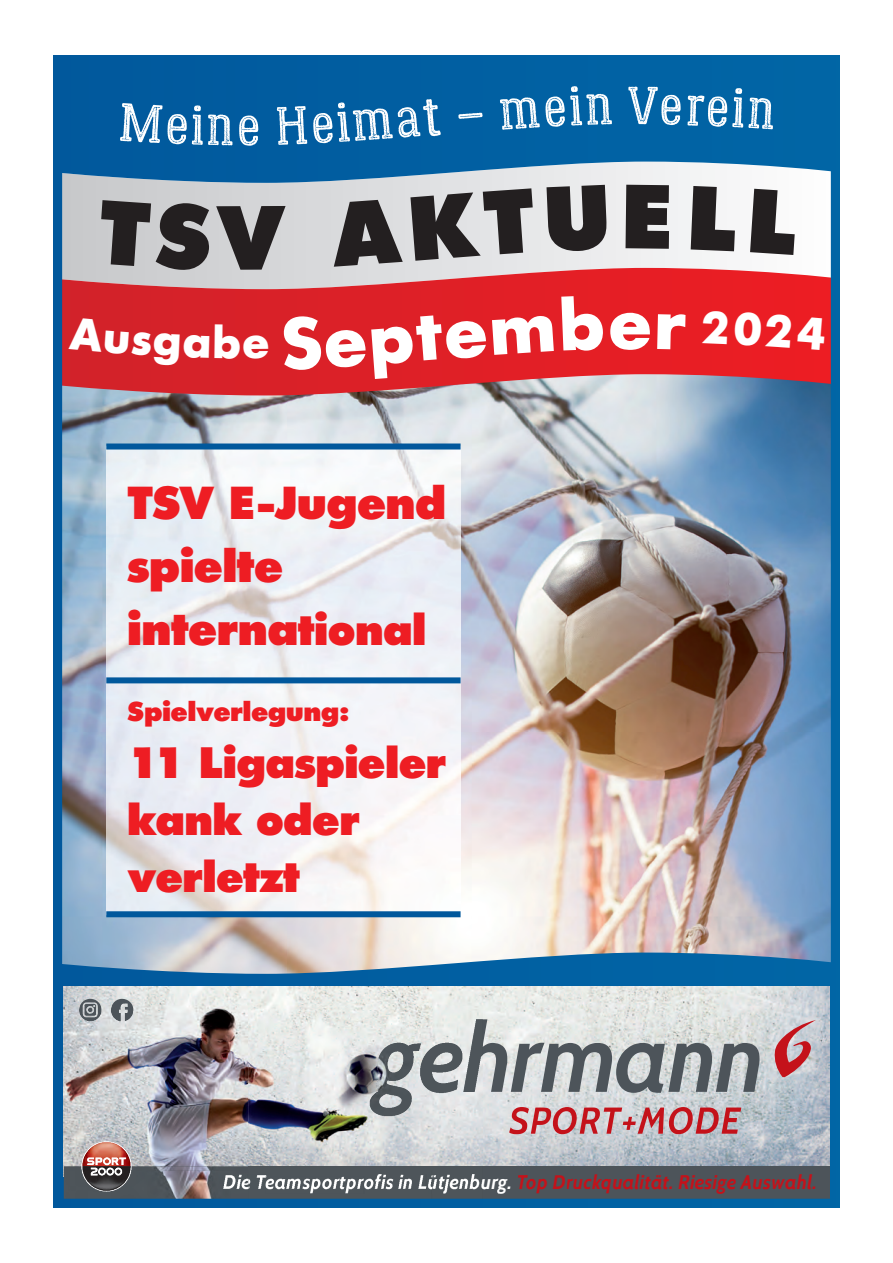
<style>
.page{position:relative;width:893px;height:1263px;background:#fff}
.page>*{position:absolute;margin:0;border:0;box-sizing:border-box;transform-origin:0 0}
.t1{font:800 90px "Futura BQ";color:#231f20}
.t2{font:700 72px "Futura BQ";color:#fff}
.t3{font:54px "Lumberjack Inline Rough";color:#fff}
.t4{font:800 45.75px/63px "Futura BQ";color:#ee1d23}
.t5{font:800 43.5px/57px "Futura BQ";color:#ee1d23}
.t6{font:800 27px "Futura BQ";color:#ee1d23}
.t7{font:italic 700 19.65px "Cabin";color:#c4121a}
.s1{font-size:43.5px}
.s2{color:#fff}
</style>
<div class="page">
<img style="left:53px;top:55px;width:787px;height:1153px">
<img style="left:106px;top:449px;width:355px;height:462px">
<div style="left:106px;top:443px;width:355px;height:6px;background:#01589c"></div>
<div style="left:106px;top:677px;width:355px;height:6px;background:#01589c"></div>
<div style="left:106px;top:911px;width:355px;height:6px;background:#01589c"></div>
<div style="left:120px;top:103px;width:113px;height:43px;background:#015a9e"></div>
<div style="left:277px;top:106px;width:56px;height:39px;background:#015ca0"></div>
<div style="left:545px;top:86px;width:67px;height:41px;background:#0161a3"></div>
<div style="left:628px;top:86px;width:53px;height:39px;background:#0163a4"></div>
<div style="left:687px;top:88px;width:88px;height:42px;background:#0164a5"></div>
<div style="left:98px;top:200px;width:113px;height:71px;background:#cdced0"></div>
<div style="left:329px;top:188px;width:207px;height:79px;background:#e0e1e3"></div>
<div style="left:546px;top:185px;width:62px;height:67px;background:#eaebec"></div>
<div style="left:625px;top:185px;width:45px;height:64px;background:#f0f0f1"></div>
<div style="left:691px;top:186px;width:46px;height:65px;background:#f4f5f5"></div>
<svg style="left:750px;top:189px;width:47px;height:66px"></svg>
<div style="left:69px;top:317px;width:140px;height:49px;background:#d42229"></div>
<div style="left:215px;top:324px;width:53px;height:35px;background:#d82128"></div>
<div style="left:282px;top:316px;width:40px;height:55px;background:#da2128"></div>
<div style="left:561px;top:295px;width:43px;height:56px;background:#e41f25"></div>
<svg style="left:657px;top:314px;width:28px;height:36px"></svg>
<div style="left:702px;top:310px;width:124px;height:40px;background:#eb1d24"></div>
<h3 class="t3" style="left:237px;top:105px;width:25px">e</h3>
<h1 class="t1" style="left:216px;top:202px;width:71px">V</h1>
<h3 class="t3" style="left:335px;top:102px;width:205px;rotate:-4deg">imat – m</h3>
<h2 class="t2" style="left:321px;top:314px;width:235px;rotate:-4deg">eptem</h2>
<h2 class="t2" style="left:608px;top:295px;width:45px">e</h2>
<h3 class="t4" style="left:128px;top:475px;width:320px">TSV E-Jugend spielte interna<span class="s1">tional</span></h3>
<h3 class="t6" style="left:128px;top:701px;width:223px">Spielverlegung:</h3>
<h3 class="t5" style="left:128px;top:738px;width:320px">11 Ligaspieler kank oder verletzt</h3>
<p class="t7" style="left:481px;top:1170px;width:338px"><span class="s2">urg.</span> Top Druckqualität. Riesige Auswahl.</p>
</div>
